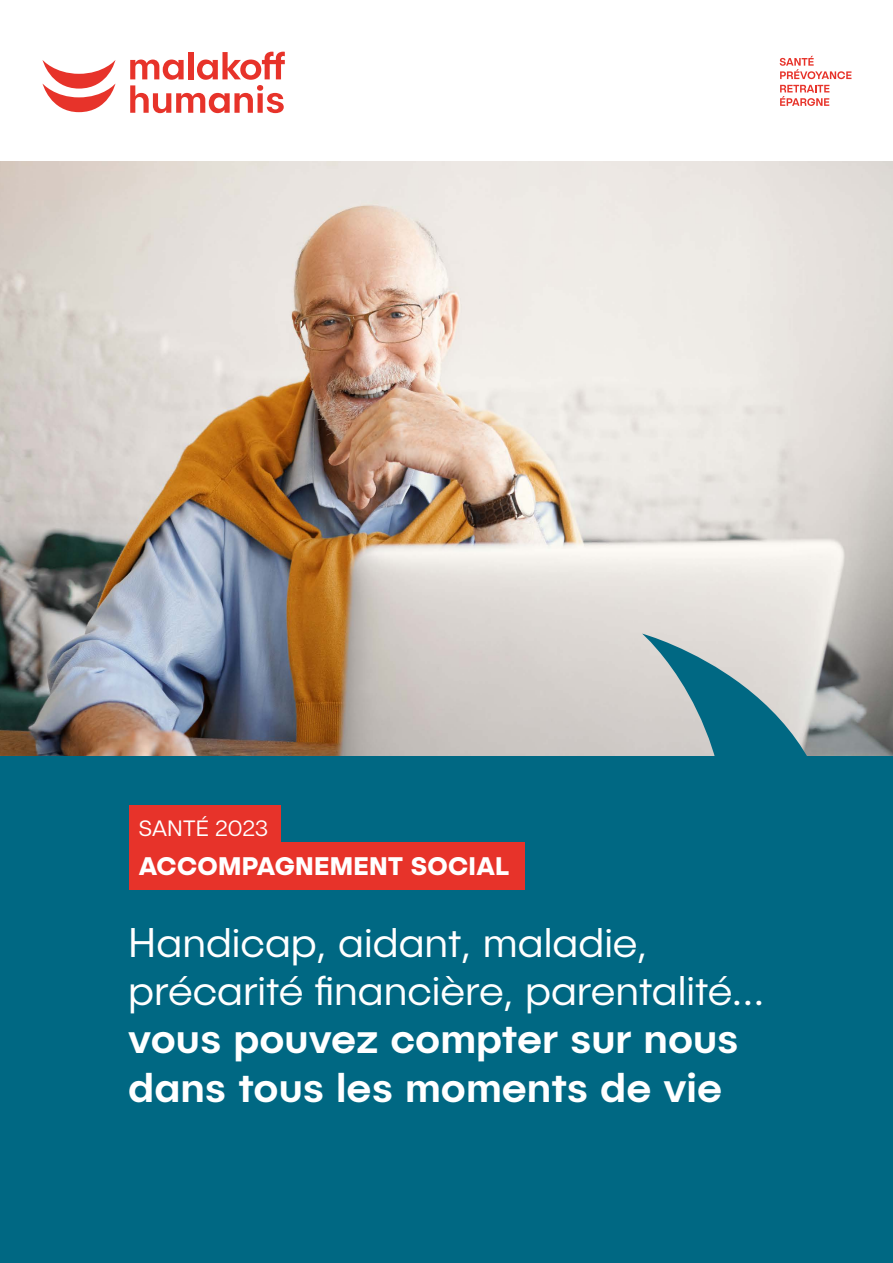
<style>
.page{position:relative;width:893px;height:1263px;background:#fff}
.page>*{position:absolute;margin:0;border:0;box-sizing:border-box;transform-origin:0 0}
.t1{font:300 42px/48px "Publica Sans";color:#fff}
.t2{font:500 42px/48px "Publica Sans";color:#fff}
.t3{font:700 25.5px "Publica Sans";letter-spacing:.01em;color:#fff}
.t4{font:300 22.5px "Publica Sans";color:#fff}
</style>
<div class="page">
<img style="left:0;top:162px;width:893px;height:595px">
<div style="left:0;top:757px;width:893px;height:506px;background:#006883"></div>
<svg style="left:780px;top:56px;width:71px;height:23px"></svg>
<svg style="left:780px;top:85px;width:49px;height:21px"></svg>
<svg style="left:130px;top:52px;width:155px;height:61px"></svg>
<svg style="left:43px;top:60px;width:72px;height:52px"></svg>
<svg style="left:642px;top:634px;width:206px;height:123px;background:#8daab0"></svg>
<div style="left:129px;top:805px;width:152px;height:48px;background:#e7332a"></div>
<div style="left:129px;top:842px;width:395px;height:47px;background:#e7332a"></div>
<p class="t4" style="left:139px;top:815px;width:131px">SANTÉ 2023</p>
<p class="t3" style="left:139px;top:850px;width:372px">ACCOMPAGNEMENT SOCIAL</p>
<p class="t1" style="left:128px;top:918px;width:638px">Handicap, aidant, maladie, précarité financière, parentalité...</p>
<p class="t2" style="left:128px;top:1013px;width:612px">vous pouvez compter sur nous dans tous les moments de vie</p>
</div>
